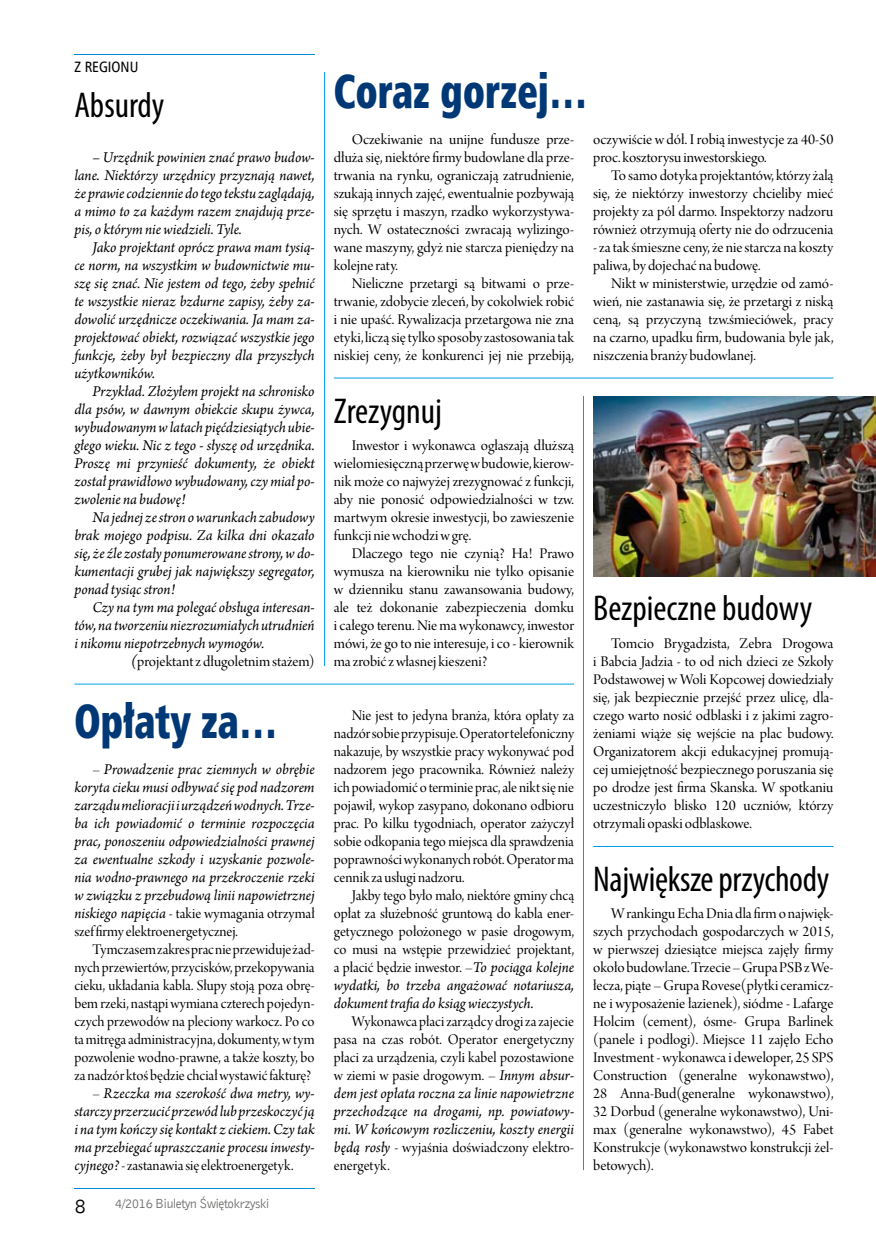
<style>
.page{position:relative;width:876px;height:1246px;background:#fff}
.page>*{position:absolute;margin:0;border:0;box-sizing:border-box;transform-origin:0 0}
.t1{font:48px "Humnst 777 X Blk Cn EU";color:#003876;scale:.8 1}
.t2{font:condensed 36px "Myriad Pro";color:#000}
.t3{font:21px "Bell Gothic EU";color:#000}
.t4{font:15.75px/18px "Arno Pro Display";color:#000;text-align:justify}
.t5{font:italic 15.75px/18px "Arno Pro";letter-spacing:-.005em;color:#000;text-align:justify}
.t6{font:15px "Humnst 777 Cn EU";color:#000}
.t7{font:13.5px "Bell Gothic EU";letter-spacing:-.05em;color:#6f6f6e}
.s1{font-family:"Arno Pro";font-style:italic}
.s2{font-family:"Arno Pro Display";font-style:normal}
</style>
<div class="page">
<hr style="left:74px;top:1188px;width:241px;height:1px;background:#008bd2">
<hr style="left:74px;top:54px;width:241px;height:1px;background:#008bd2">
<img style="left:593px;top:396px;width:283px;height:180px">
<hr style="left:593px;top:846px;width:240px;height:1px;background:#009ee3">
<hr style="left:334px;top:378px;width:499px;height:1px;background:#009ee3">
<hr style="left:324px;top:72px;width:1px;height:594px;background:#009ee3">
<hr style="left:583px;top:396px;width:1px;height:774px;background:#009ee3">
<hr style="left:74px;top:684px;width:500px;height:1px;background:#009ee3">
<p class="t6" style="left:74px;top:57px;width:65px">Z REGIONU</p>
<h2 class="t2" style="left:74px;top:83px;width:91px">Absurdy</h2>
<p class="t5" style="left:74px;top:149px;width:242px;text-indent:18px">– Urzędnik powinien znać prawo budow&shy;lane. Niektórzy urzędnicy przyznają nawet, że prawie codziennie do tego tekstu zaglądają, a mimo to za każdym razem znajdują prze&shy;pis, o którym nie wiedzieli. Tyle.</p>
<p class="t5" style="left:74px;top:239px;width:242px;text-indent:18px">Jako projektant oprócz prawa mam tysią&shy;ce norm, na wszystkim w budownictwie mu&shy;szę się znać. Nie jestem od tego, żeby spełnić te wszystkie nieraz bzdurne zapisy, żeby za&shy;dowolić urzędnicze oczekiwania. Ja mam za&shy;projektować obiekt, rozwiązać wszystkie jego funkcje, żeby był bezpieczny dla przyszłych użytkowników.</p>
<p class="t5" style="left:74px;top:383px;width:242px;text-indent:18px">Przykład. Złożyłem projekt na schronisko dla psów, w dawnym obiekcie skupu żywca, wybudowanym w latach pięćdziesiątych ubie&shy;głego wieku. Nic z tego - słyszę od urzędnika.<br>Proszę mi przynieść dokumenty, że obiekt został prawidłowo wybudowany, czy miał po&shy;zwolenie na budowę!</p>
<p class="t5" style="left:74px;top:509px;width:242px;text-indent:18px">Na jednej ze stron o warunkach zabudowy brak mojego podpisu. Za kilka dni okazało się, że źle zostały ponumerowane strony, w do&shy;kumentacji grubej jak największy segregator, ponad tysiąc stron!</p>
<p class="t5" style="left:74px;top:599px;width:242px;text-indent:18px">Czy na tym ma polegać obsługa interesan&shy;tów, na tworzeniu niezrozumiałych utrudnień i nikomu niepotrzebnych wymogów.</p>
<p class="t4" style="left:131px;top:653px;width:185px"><span class="s1">(</span>projektant z długoletnim stażem)</p>
<h1 class="t1" style="left:74px;top:690px;width:255px">Opłaty za…</h1>
<p class="t5" style="left:74px;top:761px;width:242px;text-indent:18px"><span class="s2">–</span> Prowadzenie prac ziemnych w obrębie koryta cieku musi odbywać się pod nadzorem zarządu melioracji iurządzeń wodnych. Trze&shy;ba ich powiadomić o terminie rozpoczęcia prac, ponoszeniu odpowiedzialności prawnej za ewentualne szkody i uzyskanie pozwole&shy;nia wodno-prawnego na przekroczenie rzeki w związku z przebudową linii napowietrznej</p>
<p class="t4" style="left:74px;top:905px;width:242px"><span class="s1">niskiego napięcia</span> - takie wymagania otrzymał szef firmy elektroenergetycznej.</p>
<p class="t4" style="left:74px;top:941px;width:242px;text-indent:18px">Tymczasem zakres prac nie przewiduje żad&shy;nych przewiertów, przycisków, przekopywania cieku, układania kabla. Słupy stoją poza obrę&shy;bem rzeki, nastąpi wymiana czterech pojedyn&shy;czych przewodów na pleciony warkocz. Po co ta mitręga administracyjna, dokumenty, wtym pozwolenie wodno-prawne, a także koszty, bo za nadzór ktoś będzie chciał wystawić fakturę?</p>
<p class="t5" style="left:74px;top:1085px;width:242px;text-indent:18px"><span class="s2">–</span> Rzeczka ma szerokość dwa metry, wy&shy;starczy przerzucić przewód lub przeskoczyć ją i na tym kończy się kontakt z ciekiem. Czy tak ma przebiegać upraszczanie procesu inwesty-</p>
<p class="t4" style="left:74px;top:1157px;width:221px"><span class="s1">cyjnego?</span> - zastanawia się elektroenergetyk.</p>
<h3 class="t3" style="left:74px;top:1192px;width:13px">8</h3>
<p class="t7" style="left:115px;top:1195px;width:156px">4/2016 Biuletyn Świętokrzyski</p>
<h1 class="t1" style="left:334px;top:60px;width:319px">Coraz gorzej…</h1>
<p class="t4" style="left:334px;top:131px;width:242px;text-indent:18px">Oczekiwanie na unijne fundusze prze&shy;dłuża się, niektóre firmy budowlane dla prze&shy;trwania na rynku, ograniczają zatrudnienie, szukają innych zajęć, ewentualnie pozbywają się sprzętu i maszyn, rzadko wykorzystywa&shy;nych. W ostateczności zwracają wylizingo&shy;wane maszyny, gdyż nie starcza pieniędzy na kolejne raty.</p>
<p class="t4" style="left:334px;top:275px;width:242px;text-indent:18px">Nieliczne przetargi są bitwami o prze&shy;trwanie, zdobycie zleceń, by cokolwiek robić i nie upaść. Rywalizacja przetargowa nie zna etyki, liczą się tylko sposoby zastosowania tak niskiej ceny, że konkurenci jej nie przebiją,</p>
<p class="t4" style="left:593px;top:131px;width:242px">oczywiście w dół. I robią inwestycje za 40-50 proc. kosztorysu inwestorskiego.</p>
<p class="t4" style="left:593px;top:167px;width:242px;text-indent:18px">To samo dotyka projektantów, którzy żalą się, że niektórzy inwestorzy chcieliby mieć projekty za pól darmo. Inspektorzy nadzoru również otrzymują oferty nie do odrzucenia</p>
<p class="t4" style="left:593px;top:239px;width:242px">- za tak śmieszne ceny, że nie starcza na koszty paliwa, by dojechać na budowę.</p>
<p class="t4" style="left:593px;top:275px;width:242px;text-indent:18px">Nikt w ministerstwie, urzędzie od zamó&shy;wień, nie zastanawia się, że przetargi z niską ceną, są przyczyną tzw.śmieciówek, pracy na czarno, upadku firm, budowania byle jak, niszczenia branży budowlanej.</p>
<h2 class="t2" style="left:334px;top:389px;width:110px">Zrezygnuj</h2>
<p class="t4" style="left:334px;top:437px;width:242px;text-indent:18px">Inwestor i wykonawca ogłaszają dłuższą wielomiesięczną przerwę wbudowie, kierow&shy;nik może co najwyżej zrezygnować z funkcji, aby nie ponosić odpowiedzialności w tzw. martwym okresie inwestycji, bo zawieszenie funkcji nie wchodzi wgrę.</p>
<p class="t4" style="left:334px;top:545px;width:242px;text-indent:18px">Dlaczego tego nie czynią? Ha! Prawo wymusza na kierowniku nie tylko opisanie w dzienniku stanu zawansowania budowy, ale też dokonanie zabezpieczenia domku i całego terenu. Nie ma wykonawcy, inwestor mówi, że go to nie interesuje, i co - kierownik ma zrobić zwłasnej kieszeni?</p>
<p class="t4" style="left:334px;top:707px;width:242px;text-indent:18px">Nie jest to jedyna branża, która opłaty za nadzór sobie przypisuje. Operator telefoniczny nakazuje, by wszystkie pracy wykonywać pod nadzorem jego pracownika. Również należy ich powiadomić o terminie prac, ale nikt się nie pojawił, wykop zasypano, dokonano odbioru prac. Po kilku tygodniach, operator zażyczył sobie odkopania tego miejsca dla sprawdzenia poprawności wykonanych robót. Operator ma cennik za usługi nadzoru.</p>
<p class="t4" style="left:334px;top:887px;width:242px;text-indent:18px">Jakby tego było mało, niektóre gminy chcą opłat za służebność gruntową do kabla ener&shy;getycznego położonego w pasie drogowym, co musi na wstępie przewidzieć projektant, a płacić będzie inwestor. –<span class="s1">To pociąga kolejne</span></p>
<p class="t5" style="left:334px;top:977px;width:242px">wydatki, bo trzeba angażować notariusza, dokument trafia do ksiąg wieczystych.</p>
<p class="t4" style="left:334px;top:1013px;width:242px;text-indent:18px">Wykonawca płaci zarządcy drogi za zajecie pasa na czas robót. Operator energetyczny płaci za urządzenia, czyli kabel pozostawione w ziemi w pasie drogowym. – <span class="s1">Innym absur-</span></p>
<p class="t5" style="left:334px;top:1085px;width:242px">dem jest opłata roczna za linie napowietrzne przechodzące na drogami, np. powiatowy&shy;mi. W końcowym rozliczeniu, koszty energii</p>
<p class="t4" style="left:334px;top:1139px;width:242px"><span class="s1">będą rosły</span> - wyjaśnia doświadczony elektro&shy;energetyk.</p>
<h2 class="t2" style="left:593px;top:587px;width:220px">Bezpieczne budowy</h2>
<p class="t4" style="left:593px;top:635px;width:242px;text-indent:18px">Tomcio Brygadzista, Zebra Drogowa i Babcia Jadzia - to od nich dzieci ze Szkoły Podstawowej w Woli Kopcowej dowiedziały się, jak bezpiecznie przejść przez ulicę, dla&shy;czego warto nosić odblaski i z jakimi zagro&shy;żeniami wiąże się wejście na plac budowy.<br>Organizatorem akcji edukacyjnej promują&shy;cej umiejętność bezpiecznego poruszania się po drodze jest firma Skanska. W spotkaniu uczestniczyło blisko 120 uczniów, którzy otrzymali opaski odblaskowe.</p>
<h2 class="t2" style="left:593px;top:857px;width:237px">Największe przychody</h2>
<p class="t4" style="left:593px;top:905px;width:242px;text-indent:18px">Wrankingu Echa Dnia dla firm o najwięk&shy;szych przychodach gospodarczych w 2015, w pierwszej dziesiątce miejsca zajęły firmy około budowlane. Trzecie – Grupa PSB zWe&shy;łecza, piąte – Grupa Rovese(płytki ceramicz&shy;ne i wyposażenie łazienek), siódme - Lafarge Holcim (cement), ósme- Grupa Barlinek (panele i podłogi). Miejsce 11 zajęło Echo Investment - wykonawca i deweloper, 25 SPS Construction (generalne wykonawstwo), 28 Anna-Bud(generalne wykonawstwo), 32 Dorbud (generalne wykonawstwo), Uni&shy;max (generalne wykonawstwo), 45 Fabet Konstrukcje (wykonawstwo konstrukcji żel&shy;betowych).</p>
</div>
